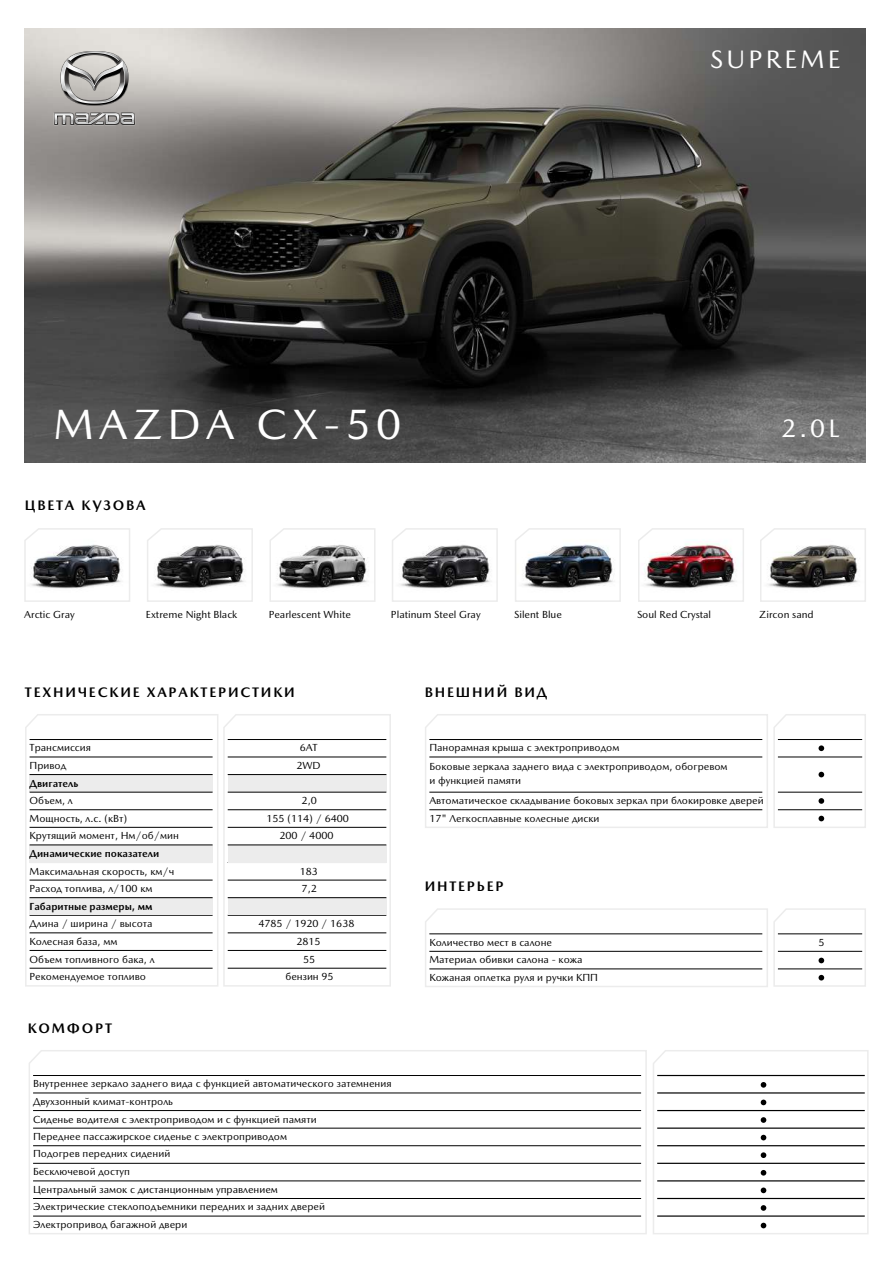
<style>
.page{position:relative;width:893px;height:1263px;background:#fff}
.page>*{position:absolute;margin:0;border:0;box-sizing:border-box;transform-origin:0 0}
.t1{font:42.9px "Mazda Type Cyrillic";letter-spacing:.125em;color:#fff}
.t2{font:25.65px "Mazda Type Cyrillic";letter-spacing:.125em;color:#fff}
.t3{font:700 13.95px "Mazda Type Cyrillic";letter-spacing:.125em;color:#000}
.t4{font:10.35px/17.5px "Mazda Type Cyrillic";color:#000}
.t5{font:700 10.35px "Mazda Type Cyrillic";color:#000}
</style>
<div class="page">
<img style="left:25px;top:28px;width:840px;height:434px">
<img style="left:51px;top:47px;width:87px;height:81px">
<svg style="left:29px;top:1050px;width:618px;height:184px"></svg>
<hr style="left:33px;top:1075px;width:608px;height:1px;background:#000">
<hr style="left:33px;top:1092px;width:608px;height:1px;background:#000">
<hr style="left:33px;top:1145px;width:608px;height:1px;background:#000">
<hr style="left:33px;top:1110px;width:608px;height:1px;background:#000">
<hr style="left:33px;top:1128px;width:608px;height:1px;background:#000">
<hr style="left:33px;top:1163px;width:608px;height:1px;background:#000">
<hr style="left:33px;top:1180px;width:608px;height:1px;background:#000">
<hr style="left:33px;top:1198px;width:608px;height:1px;background:#000">
<hr style="left:33px;top:1215px;width:608px;height:1px;background:#000">
<svg style="left:653px;top:1050px;width:216px;height:184px"></svg>
<svg style="left:25px;top:714px;width:193px;height:273px"></svg>
<hr style="left:30px;top:739px;width:183px;height:1px;background:#000">
<hr style="left:30px;top:757px;width:183px;height:1px;background:#000">
<hr style="left:30px;top:809px;width:183px;height:1px;background:#000">
<hr style="left:30px;top:862px;width:183px;height:1px;background:#000">
<hr style="left:30px;top:915px;width:183px;height:1px;background:#000">
<hr style="left:30px;top:932px;width:183px;height:1px;background:#000">
<div style="left:30px;top:774px;width:183px;height:18px;background:#ececec"></div>
<div style="left:30px;top:845px;width:183px;height:17px;background:#ececec"></div>
<div style="left:30px;top:898px;width:183px;height:17px;background:#ececec"></div>
<hr style="left:30px;top:774px;width:183px;height:1px;background:#000">
<hr style="left:30px;top:792px;width:183px;height:1px;background:#000">
<hr style="left:30px;top:827px;width:183px;height:1px;background:#000">
<hr style="left:30px;top:844px;width:183px;height:1px;background:#000">
<hr style="left:30px;top:880px;width:183px;height:1px;background:#000">
<hr style="left:30px;top:897px;width:183px;height:1px;background:#000">
<svg style="left:223px;top:714px;width:168px;height:273px"></svg>
<hr style="left:228px;top:739px;width:158px;height:1px;background:#000">
<hr style="left:228px;top:757px;width:158px;height:1px;background:#000">
<hr style="left:228px;top:809px;width:158px;height:1px;background:#000">
<hr style="left:228px;top:862px;width:158px;height:1px;background:#000">
<hr style="left:228px;top:915px;width:158px;height:1px;background:#000">
<hr style="left:228px;top:932px;width:158px;height:1px;background:#000">
<hr style="left:30px;top:950px;width:183px;height:1px;background:#000">
<hr style="left:228px;top:950px;width:158px;height:1px;background:#000">
<hr style="left:30px;top:968px;width:183px;height:1px;background:#000">
<hr style="left:228px;top:968px;width:158px;height:1px;background:#000">
<div style="left:228px;top:774px;width:158px;height:18px;background:#ececec"></div>
<div style="left:228px;top:845px;width:158px;height:17px;background:#ececec"></div>
<div style="left:228px;top:898px;width:158px;height:17px;background:#ececec"></div>
<hr style="left:228px;top:774px;width:158px;height:1px;background:#000">
<hr style="left:228px;top:792px;width:158px;height:1px;background:#000">
<hr style="left:228px;top:827px;width:158px;height:1px;background:#000">
<hr style="left:228px;top:845px;width:158px;height:1px;background:#000">
<hr style="left:228px;top:880px;width:158px;height:1px;background:#000">
<hr style="left:228px;top:897px;width:158px;height:1px;background:#000">
<svg style="left:425px;top:714px;width:441px;height:114px"></svg>
<svg style="left:425px;top:908px;width:441px;height:79px"></svg>
<svg style="left:24px;top:528px;width:106px;height:74px"></svg>
<svg style="left:147px;top:528px;width:106px;height:74px"></svg>
<svg style="left:270px;top:528px;width:106px;height:74px"></svg>
<svg style="left:392px;top:528px;width:106px;height:74px"></svg>
<svg style="left:515px;top:528px;width:106px;height:74px"></svg>
<img style="left:638px;top:528px;width:106px;height:74px">
<svg style="left:760px;top:528px;width:106px;height:74px"></svg>
<h1 class="t1" style="left:53px;top:399px;width:349px">MAZDA CX-50</h1>
<h3 class="t3" style="left:25px;top:496px;width:122px">ЦВЕТА КУЗОВА</h3>
<h2 class="t2" style="left:710px;top:44px;width:132px">SUPREME</h2>
<h2 class="t2" style="left:781px;top:413px;width:60px">2.0L</h2>
<p class="t4" style="left:24px;top:606px;width:52px">Arctic Gray</p>
<p class="t4" style="left:146px;top:606px;width:93px">Extreme Night Black</p>
<p class="t4" style="left:269px;top:606px;width:84px">Pearlescent White</p>
<p class="t4" style="left:391px;top:606px;width:91px">Platinum Steel Gray</p>
<p class="t4" style="left:514px;top:606px;width:49px">Silent Blue</p>
<p class="t4" style="left:637px;top:606px;width:76px">Soul Red Crystal</p>
<p class="t4" style="left:759px;top:606px;width:56px">Zircon sand</p>
<h3 class="t3" style="left:25px;top:683px;width:271px">ТЕХНИЧЕСКИЕ ХАРАКТЕРИСТИКИ</h3>
<p class="t4" style="left:30px;top:739px;width:63px">Трансмиссия</p>
<p class="t4" style="left:300px;top:739px;width:20px">6AT</p>
<p class="t4" style="left:30px;top:757px;width:38px">Привод</p>
<p class="t4" style="left:296px;top:757px;width:26px">2WD</p>
<p class="t5" style="left:30px;top:777px;width:50px">Двигатель</p>
<p class="t4" style="left:30px;top:792px;width:45px">Объем, л</p>
<p class="t4" style="left:266px;top:792px;width:84px;text-align:center">2,0<br>155 (114) / 6400</p>
<p class="t4" style="left:30px;top:827px;width:151px">Крутящий момент, Нм/об/мин</p>
<p class="t4" style="left:279px;top:827px;width:56px">200 / 4000</p>
<p class="t4" style="left:30px;top:862px;width:146px">Максимальная скорость, км/ч</p>
<p class="t4" style="left:300px;top:862px;width:20px">183</p>
<p class="t4" style="left:30px;top:880px;width:124px">Расход топлива, л/100 км</p>
<p class="t4" style="left:302px;top:880px;width:17px">7,2</p>
<p class="t4" style="left:30px;top:915px;width:125px">Длина / ширина / высота</p>
<p class="t4" style="left:258px;top:915px;width:98px">4785 / 1920 / 1638</p>
<p class="t4" style="left:30px;top:932px;width:89px">Колесная база, мм</p>
<p class="t4" style="left:296px;top:932px;width:26px">2815</p>
<p class="t4" style="left:30px;top:951px;width:127px">Объем топливного бака, л</p>
<p class="t4" style="left:303px;top:951px;width:14px">55</p>
<p class="t4" style="left:30px;top:968px;width:118px">Рекомендуемое топливо</p>
<p class="t4" style="left:285px;top:968px;width:50px">бензин 95</p>
<p class="t4" style="left:30px;top:809px;width:99px">Мощность, л.с. (кВт)</p>
<p class="t5" style="left:30px;top:847px;width:131px">Динамические показатели</p>
<p class="t5" style="left:30px;top:900px;width:125px">Габаритные размеры, мм</p>
<h3 class="t3" style="left:28px;top:1019px;width:86px">КОМФОРТ</h3>
<p class="t4" style="left:33px;top:1074px;width:360px">Внутреннее зеркало заднего вида с функцией автоматического затемнения</p>
<p class="t4" style="left:33px;top:1093px;width:141px">Двухзонный климат-контроль</p>
<p class="t4" style="left:33px;top:1111px;width:285px">Сиденье водителя с электроприводом и с функцией памяти Переднее пассажирское сиденье с электроприводом Подогрев передних сидений<br>Бесключевой доступ</p>
<p class="t4" style="left:33px;top:1180px;width:293px">Центральный замок с дистанционным управлением<br>Электрические стеклоподъемники передних и задних дверей</p>
<p class="t4" style="left:33px;top:1215px;width:156px">Электропривод багажной двери</p>
<h3 class="t3" style="left:425px;top:683px;width:124px">ВНЕШНИЙ ВИД</h3>
<p class="t4" style="left:429px;top:739px;width:191px">Панорамная крыша с электроприводом</p>
<p class="t4" style="left:429px;top:759px;width:300px;line-height:14.4px">Боковые зеркала заднего вида с электроприводом, обогревом и функцией памяти</p>
<p class="t4" style="left:429px;top:792px;width:336px">Автоматическое складывание боковых зеркал при блокировке дверей<br>17" Легкосплавные колесные диски</p>
<h3 class="t3" style="left:425px;top:878px;width:80px">ИНТЕРЬЕР</h3>
<p class="t4" style="left:429px;top:933px;width:124px">Количество мест в салоне</p>
<p class="t4" style="left:818px;top:933px;width:8px">5</p>
<p class="t4" style="left:429px;top:951px;width:170px">Материал обивки салона - кожа<br>Кожаная оплетка руля и ручки КПП</p>
</div>
